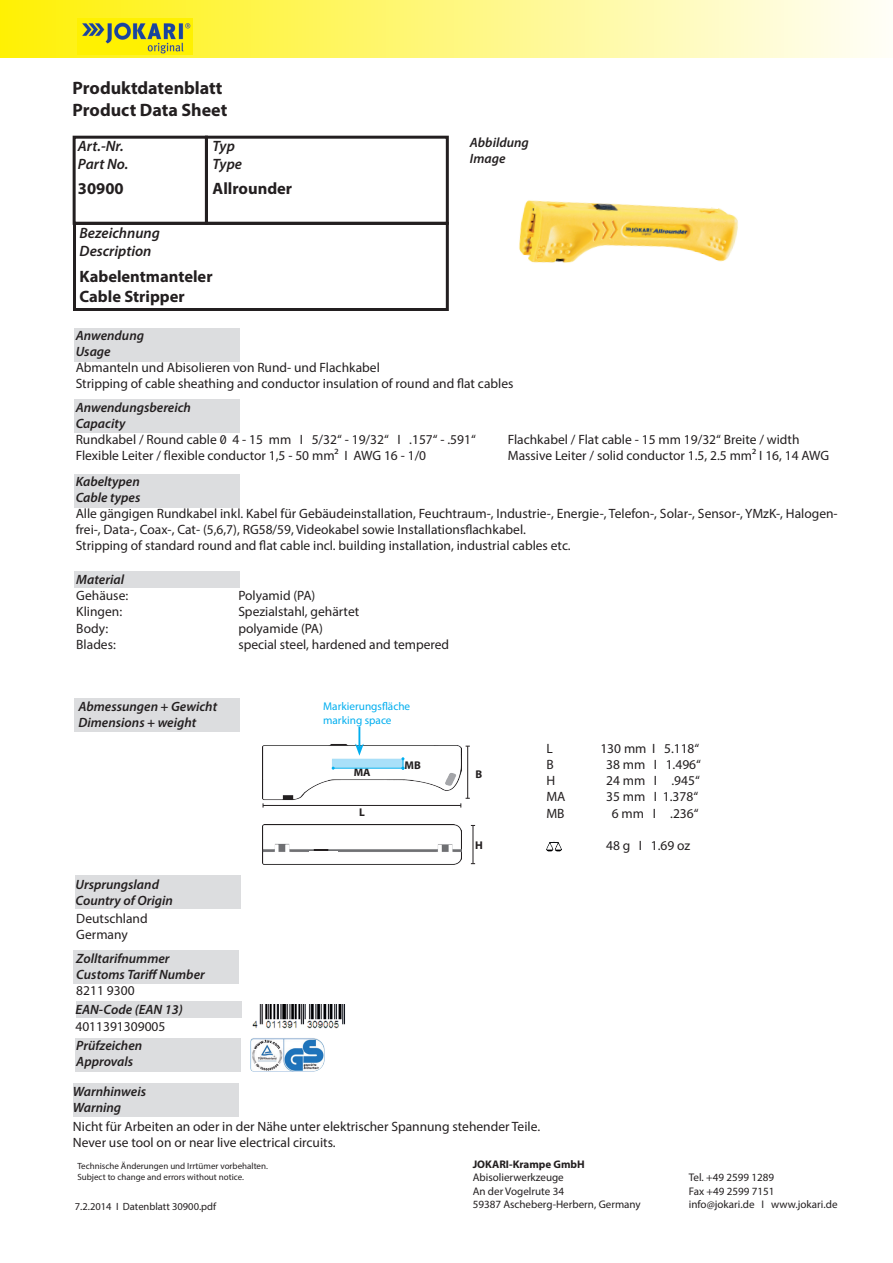
<style>
.page{position:relative;width:893px;height:1263px;background:#fff}
.page>*{position:absolute;margin:0;border:0;box-sizing:border-box;transform-origin:0 0}
.t1{font:700 18px/21.6px "Myriad Pro";color:#231f20}
.t2{font:700 16.5px/19.8px "Myriad Pro";color:#231f20}
.t3{font:italic 600 15px/18px "Myriad Pro";color:#231f20}
.t4{font:13.5px/16.2px "Myriad Pro";color:#231f20}
.t5{font:italic 600 13.5px/16.2px "Myriad Pro";color:#231f20}
.t6{font:11.25px/13.5px "Myriad Pro";color:#00aeef}
.t7{font:700 11.25px "Myriad Pro";color:#231f20}
.t8{font:11.1px "Myriad Pro";color:#231f20}
.t9{font:700 11.1px "Myriad Pro";color:#231f20}
.t10{font:10.5px "Myriad Pro";color:#231f20}
.t11{font:9px/10.8px "Myriad Pro";color:#231f20}
</style>
<div class="page">
<img style="left:263px;top:825px;width:199px;height:39px">
<div style="left:0;top:0;width:893px;height:58px;background:linear-gradient(to right,#fff101,#fffef9)"></div>
<img style="left:77px;top:19px;width:115px;height:35px">
<div style="left:73px;top:136px;width:135px;height:89px;border:3px solid #231f20"></div>
<div style="left:205px;top:136px;width:244px;height:89px;border:3px solid #231f20"></div>
<div style="left:73px;top:222px;width:376px;height:89px;border:3px solid #231f20"></div>
<hr style="left:472px;top:825px;width:1px;height:39px;background:#231f20">
<hr style="left:467px;top:746px;width:1px;height:52px;background:#231f20">
<hr style="left:263px;top:805px;width:198px;height:1px;background:#231f20">
<img style="left:519px;top:200px;width:219px;height:63px">
<div style="left:76px;top:1001px;width:166px;height:17px;background:#dcdddf"></div>
<div style="left:73px;top:950px;width:165px;height:34px;background:#dcdddf"></div>
<div style="left:75px;top:875px;width:166px;height:34px;background:#dcdddf"></div>
<div style="left:74px;top:699px;width:166px;height:33px;background:#dcdddf"></div>
<div style="left:74px;top:571px;width:166px;height:17px;background:#dcdddf"></div>
<div style="left:74px;top:474px;width:166px;height:33px;background:#dcdddf"></div>
<div style="left:74px;top:399px;width:166px;height:34px;background:#dcdddf"></div>
<div style="left:74px;top:328px;width:166px;height:34px;background:#dcdddf"></div>
<img style="left:546px;top:841px;width:16px;height:11px">
<img style="left:263px;top:735px;width:199px;height:70px">
<div style="left:404px;top:761px;width:18px;height:13px;background:#fff"></div>
<hr style="left:358px;top:726px;width:2px;height:21px;background:#00aeef">
<svg style="left:355px;top:744px;width:9px;height:12px"></svg>
<div style="left:309px;top:851px;width:28px;height:5px;background:#fff"></div>
<div style="left:308px;top:839px;width:29px;height:10px;background:#fff"></div>
<div style="left:73px;top:1083px;width:165px;height:34px;background:#dcdddf"></div>
<div style="left:75px;top:1038px;width:166px;height:33px;background:#dcdddf"></div>
<img style="left:250px;top:1038px;width:68px;height:33px">
<hr style="left:333px;top:768px;width:70px;height:1px;background:#00aeef">
<svg style="left:401px;top:757px;width:3px;height:13px"></svg>
<img style="left:252px;top:1004px;width:93px;height:25px">
<h1 class="t1" style="left:73px;top:77px;width:156px">Produktdatenblatt<br>Product Data Sheet</h1>
<p class="t3" style="left:78px;top:137px;width:52px">Art.-Nr.<br>Part No.</p>
<p class="t3" style="left:213px;top:137px;width:31px">Typ<br>Type</p>
<p class="t2" style="left:78px;top:178px;width:47px">30900</p>
<p class="t2" style="left:213px;top:178px;width:81px">Allrounder</p>
<p class="t3" style="left:80px;top:224px;width:82px">Bezeichnung<br>Description</p>
<p class="t2" style="left:80px;top:266px;width:135px">Kabelentmanteler<br>Cable Stripper</p>
<p class="t5" style="left:470px;top:134px;width:60px">Abbildung<br>Image</p>
<p class="t5" style="left:76px;top:327px;width:70px">Anwendung<br>Usage</p>
<p class="t4" style="left:76px;top:359px;width:439px">Abmanteln und Abisolieren von Rund- und Flachkabel<br>Stripping of cable sheathing and conductor insulation of round and flat cables</p>
<p class="t5" style="left:76px;top:399px;width:117px">Anwendungsbereich<br>Capacity</p>
<p class="t4" style="left:76px;top:431px;width:402px">Rundkabel / Round cable 0 4 - 15 mm I 5/32“ - 19/32“ I .157“ - .591“</p>
<p class="t4" style="left:508px;top:431px;width:293px">Flachkabel / Flat cable - 15 mm 19/32“ Breite / width</p>
<p class="t4" style="left:76px;top:447px;width:352px">Flexible Leiter / flexible conductor 1,5 - 50 mm2 I AWG 16 - 1/0</p>
<p class="t4" style="left:508px;top:447px;width:323px">Massive Leiter / solid conductor 1.5, 2.5 mm2 I 16, 14 AWG</p>
<p class="t5" style="left:76px;top:472px;width:66px">Kabeltypen<br>Cable types</p>
<p class="t4" style="left:76px;top:505px;width:763px">Alle gängigen Rundkabel inkl. Kabel für Gebäudeinstallation, Feuchtraum-, Industrie-, Energie-, Telefon-, Solar-, Sensor-, YMzK-, Halogen&shy;frei-, Data-, Coax-, Cat- (5,6,7), RG58/59, Videokabel sowie Installationsflachkabel.<br>Stripping of standard round and flat cable incl. building installation, industrial cables etc.</p>
<p class="t5" style="left:76px;top:571px;width:49px">Material</p>
<p class="t4" style="left:76px;top:587px;width:53px">Gehäuse:</p>
<p class="t4" style="left:238px;top:587px;width:79px">Polyamid (PA)</p>
<p class="t4" style="left:76px;top:603px;width:47px">Klingen:</p>
<p class="t4" style="left:238px;top:603px;width:122px">Spezialstahl, gehärtet</p>
<p class="t4" style="left:76px;top:620px;width:33px">Body:</p>
<p class="t4" style="left:238px;top:620px;width:86px">polyamide (PA)</p>
<p class="t4" style="left:76px;top:636px;width:41px">Blades:</p>
<p class="t4" style="left:238px;top:636px;width:212px">special steel, hardened and tempered</p>
<p class="t5" style="left:78px;top:698px;width:140px">Abmessungen + Gewicht<br>Dimensions + weight</p>
<p class="t5" style="left:75px;top:876px;width:99px">Ursprungsland<br>Country of Origin</p>
<p class="t4" style="left:76px;top:910px;width:73px">Deutschland<br>Germany</p>
<p class="t5" style="left:76px;top:950px;width:130px">Zolltarifnummer<br>Customs Tariff Number</p>
<p class="t4" style="left:76px;top:982px;width:60px">8211 9300</p>
<p class="t5" style="left:75px;top:1001px;width:109px">EAN-Code (EAN 13)</p>
<p class="t4" style="left:75px;top:1018px;width:92px">4011391309005</p>
<p class="t5" style="left:76px;top:1037px;width:68px">Prüfzeichen<br>Approvals</p>
<p class="t6" style="left:323px;top:699px;width:89px">Markierungsfläche marking space</p>
<p class="t7" style="left:354px;top:765px;width:18px">MA</p>
<p class="t7" style="left:359px;top:805px;width:7px">L</p>
<p class="t7" style="left:405px;top:758px;width:18px">MB</p>
<p class="t7" style="left:476px;top:767px;width:8px">B</p>
<p class="t7" style="left:475px;top:838px;width:9px">H</p>
<p class="t4" style="left:546px;top:740px;width:8px">L</p>
<p class="t4" style="left:600px;top:740px;width:100px">130 mm I 5.118“</p>
<p class="t4" style="left:546px;top:756px;width:9px">B</p>
<p class="t4" style="left:606px;top:756px;width:96px">38 mm I 1.496“</p>
<p class="t4" style="left:546px;top:772px;width:10px">H</p>
<p class="t4" style="left:606px;top:772px;width:95px">24 mm I .945“</p>
<p class="t4" style="left:546px;top:789px;width:20px">MA</p>
<p class="t4" style="left:606px;top:789px;width:94px">35 mm I 1.378“</p>
<p class="t4" style="left:546px;top:805px;width:20px">MB</p>
<p class="t4" style="left:612px;top:805px;width:88px">6 mm I .236“</p>
<p class="t4" style="left:606px;top:837px;width:86px">48 g I 1.69 oz</p>
<p class="t5" style="left:73px;top:1083px;width:75px">Warnhinweis<br>Warning</p>
<p class="t4" style="left:73px;top:1118px;width:469px">Nicht für Arbeiten an oder in der Nähe unter elektrischer Spannung stehender Teile.<br>Never use tool on or near live electrical circuits.</p>
<p class="t11" style="left:77px;top:1160px;width:192px">Technische Änderungen und Irrtümer vorbehalten.<br>Subject to change and errors without notice.</p>
<p class="t10" style="left:75px;top:1199px;width:143px">7.2.2014 I Datenblatt 30900.pdf</p>
<p class="t9" style="left:473px;top:1157px;width:114px">JOKARI-Krampe GmbH</p>
<p class="t8" style="left:473px;top:1171px;width:93px">Abisolierwerkzeuge</p>
<p class="t8" style="left:689px;top:1171px;width:87px">Tel. +49 2599 1289</p>
<p class="t8" style="left:473px;top:1184px;width:93px">An der Vogelrute 34</p>
<p class="t8" style="left:689px;top:1184px;width:87px">Fax +49 2599 7151</p>
<p class="t8" style="left:473px;top:1197px;width:170px">59387 Ascheberg-Herbern, Germany</p>
<p class="t8" style="left:689px;top:1197px;width:150px">info@jokari.de I www.jokari.de</p>
</div>
